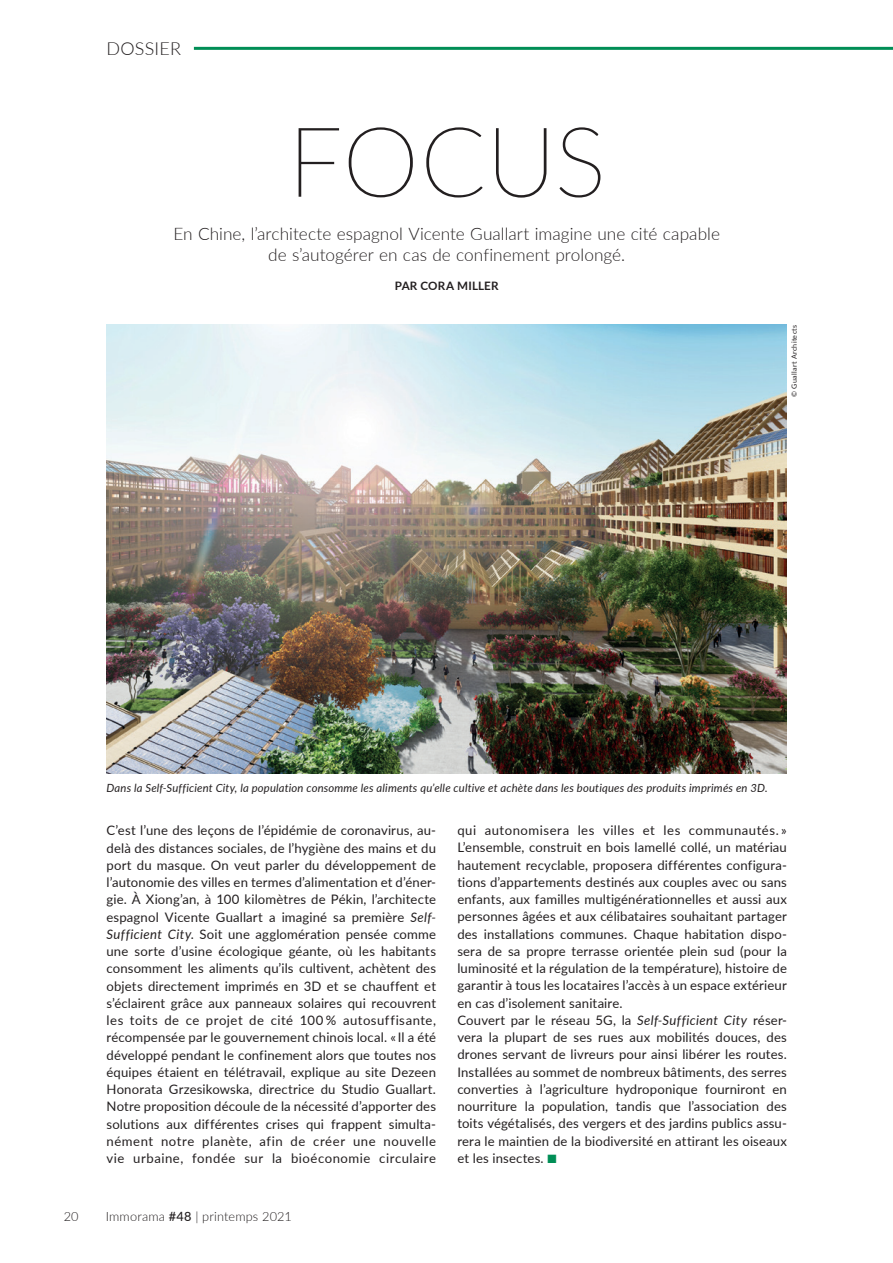
<style>
.page{position:relative;width:893px;height:1263px;background:#fff}
.page>*{position:absolute;margin:0;border:0;box-sizing:border-box;transform-origin:0 0}
.t1{font:100 97.5px "Lato";letter-spacing:-.005em;color:#231f20}
.t2{font:300 18px "Lato";letter-spacing:.01em;color:#231f20}
.t3{font:300 17.25px/21px "Lato";color:#231f20;text-align:center}
.t4{font:13.2px/17.2px "Lato";letter-spacing:.025em;color:#231f20;text-align:justify}
.t5{font:300 12.75px "Lato";letter-spacing:.01em;color:#231f20}
.t6{font:700 11.7px "Lato";letter-spacing:.015em;color:#231f20}
.t7{font:italic 11.25px "Lato";letter-spacing:.015em;color:#231f20}
._08_Copyright{font:7.2px "Lato";letter-spacing:.045em;color:#231f20}
.s1{font-style:italic}
.s2{color:#008e56}
.s3{font-weight:500}
</style>
<div class="page">
<hr style="left:194px;top:47px;width:699px;height:3px;background:#008e56">
<img style="left:107px;top:324px;width:680px;height:449px">
<p class="t2" style="left:107px;top:36px;width:76px">DOSSIER</p>
<p class="t1" style="left:288px;top:95px;width:320px">FOCUS</p>
<p class="t3" style="left:173px;top:223px;width:548px">En Chine, l’architecte espagnol Vicente Guallart imagine une cité capable de s’autogérer en cas de confinement prolongé.</p>
<p class="t6" style="left:395px;top:277px;width:105px">PAR CORA MILLER</p>
<p class="_08_Copyright" style="left:789px;top:397px;width:74px;rotate:-90deg">© Guallart Architects</p>
<p class="t7" style="left:106px;top:780px;width:663px">Dans la Self-Sufficient City, la population consomme les aliments qu’elle cultive et achète dans les boutiques des produits imprimés en 3D.</p>
<p class="t4" style="left:107px;top:821px;width:331px">C’est l’une des leçons de l’épidémie de coronavirus, au&shy;delà des distances sociales, de l’hygiène des mains et du port du masque. On veut parler du développement de l’autonomie des villes en termes d’alimentation et d’éner&shy;gie. À Xiong’an, à 100 kilomètres de Pékin, l’architecte espagnol Vicente Guallart a imaginé sa première <span class="s1">Self-Sufficient City</span>. Soit une agglomération pensée comme une sorte d’usine écologique géante, où les habitants consomment les aliments qu’ils cultivent, achètent des objets directement imprimés en 3D et se chauffent et s’éclairent grâce aux panneaux solaires qui recouvrent les toits de ce projet de cité 100 % autosuffisante, récompensée par le gouvernement chinois local. « Il a été développé pendant le confinement alors que toutes nos équipes étaient en télétravail, explique au site Dezeen Honorata Grzesikowska, directrice du Studio Guallart.<br>Notre proposition découle de la nécessité d’apporter des solutions aux différentes crises qui frappent simulta&shy;nément notre planète, afin de créer une nouvelle vie urbaine, fondée sur la bioéconomie circulaire</p>
<p class="t4" style="left:457px;top:821px;width:331px">qui autonomisera les villes et les communautés. »</p>
<p class="t4" style="left:457px;top:838px;width:331px">L’ensemble, construit en bois lamellé collé, un matériau hautement recyclable, proposera différentes configura&shy;tions d’appartements destinés aux couples avec ou sans enfants, aux familles multigénérationnelles et aussi aux personnes âgées et aux célibataires souhaitant partager des installations communes. Chaque habitation dispo&shy;sera de sa propre terrasse orientée plein sud (pour la luminosité et la régulation de la température), histoire de garantir à tous les locataires l’accès à un espace extérieur en cas d’isolement sanitaire.</p>
<p class="t4" style="left:457px;top:1011px;width:331px">Couvert par le réseau 5G, la <span class="s1">Self-Sufficient City</span> réser&shy;vera la plupart de ses rues aux mobilités douces, des drones servant de livreurs pour ainsi libérer les routes.<br>Installées au sommet de nombreux bâtiments, des serres converties à l’agriculture hydroponique fourniront en nourriture la population, tandis que l’association des toits végétalisés, des vergers et des jardins publics assu&shy;rera le maintien de la biodiversité en attirant les oiseaux et les insectes. <span class="s2">■</span></p>
<p class="t5" style="left:64px;top:1207px;width:16px">20</p>
<p class="t5" style="left:106px;top:1207px;width:188px">Immorama <span class="s3">#48</span> | printemps 2021</p>
</div>
